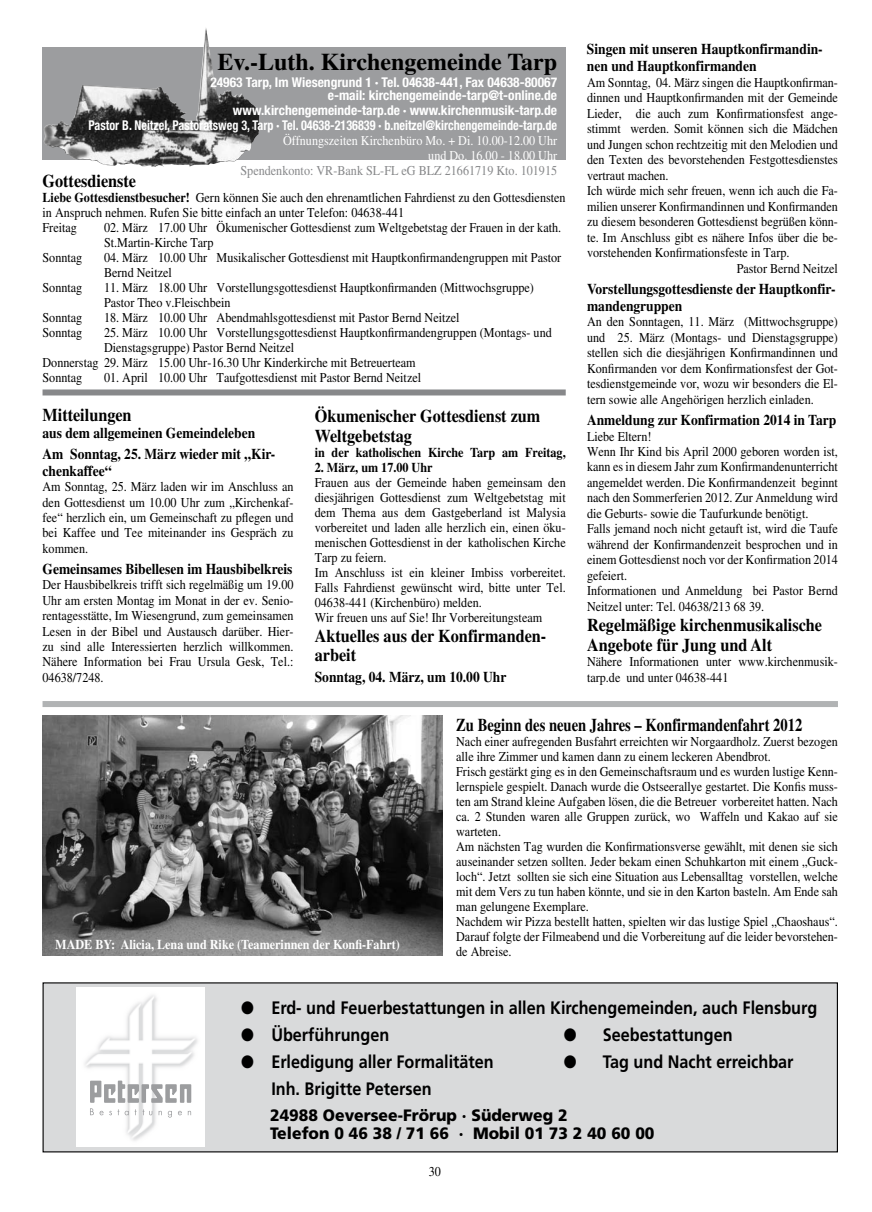
<style>
.page{position:relative;width:872px;height:1212px;background:#fff}
.page>*{position:absolute;margin:0;border:0;box-sizing:border-box;transform-origin:0 0}
.t1{font:700 24px "Times";color:#000}
.t2{font:700 18px "Frutiger";color:#000;scale:.9 1}
.t3{font:700 18px/19.5px "Times";color:#000;scale:.9 1}
.t4{font:700 18px "Times";color:#000;scale:.81 1}
.t5{font:900 16.5px/18px "Frutiger";color:#000;scale:.95 1}
.t6{font:700 15px/17px "Times";color:#000;scale:.9 1}
.t7{font:13.5px/15px "Times";color:#000;scale:.9 1}
.t8{font:700 condensed 13.5px/13.5px "Helvetica Neue";color:#fff;text-align:right}
.t9{font:13.5px/15px "Times";color:#fff;text-align:right;scale:.9 1}
.t10{font:700 13.5px "Times";color:#000;scale:.9 1}
.t11{font:700 13.5px "Times";color:#fff;scale:.9 1}
.t12{font:13.5px "Times";color:#87888a;scale:.9 1}
.s1{font-weight:700}
</style>
<div class="page">
<div style="left:43px;top:47px;width:523px;height:113px;background:#9c9d9f"></div>
<img style="left:44px;top:56px;width:159px;height:111px">
<div style="left:43px;top:389px;width:523px;height:6px;background:#87888a"></div>
<div style="left:43px;top:983px;width:794px;height:169px;background:#d9dadb"></div>
<img style="left:76px;top:987px;width:129px;height:160px">
<svg style="left:89px;top:1080px;width:103px;height:37px;background:#d9d9da"></svg>
<img style="left:43px;top:715px;width:399px;height:240px">
<div style="left:43px;top:701px;width:795px;height:6px;background:#b1b3b4"></div>
<h1 class="t1" style="left:217px;top:48px;width:341px">Ev.-Luth. Kirchengemeinde Tarp</h1>
<p class="t8" style="left:210px;top:75px;width:348px">24963 Tarp, Im Wiesengrund 1 · Tel. 04638-441, Fax 04638-80067 e-mail: kirchengemeinde-tarp@t-online.de</p>
<p class="t8" style="left:89px;top:103px;width:470px;line-height:15px">www.kirchengemeinde-tarp.de · www.kirchenmusik-tarp.de<br>Pastor B. Neitzel, Pastoratsweg 3, Tarp · Tel. 04638-2136839 · b.neitzel@kirchengemeinde-tarp.de</p>
<p class="t9" style="left:283px;top:133px;width:306px">Öffnungszeiten Kirchenbüro Mo. + Di. 10.00-12.00 Uhr und Do. 16.00 - 18.00 Uhr</p>
<p class="t12" style="left:240px;top:163px;width:353px">Spendenkonto: VR-Bank SL-FL eG BLZ 21661719 Kto. 101915</p>
<h2 class="t3" style="left:43px;top:171px;width:105px">Gottesdienste</h2>
<p class="t7" style="left:43px;top:189px;width:583px"><span class="s1">Liebe Gottesdienstbesucher!</span> Gern können Sie auch den ehrenamtlichen Fahrdienst zu den Gottesdiensten in Anspruch nehmen. Rufen Sie bitte einfach an unter Telefon: 04638-441<br>Freitag</p>
<p class="t7" style="left:104px;top:219px;width:509px">02. März 17.00 Uhr Ökumenischer Gottesdienst zum Weltgebetstag der Frauen in der kath.<br>St.Martin-Kirche Tarp</p>
<p class="t7" style="left:43px;top:249px;width:46px">Sonntag</p>
<p class="t7" style="left:104px;top:249px;width:509px">04. März 10.00 Uhr Musikalischer Gottesdienst mit Hauptkonfirmandengruppen mit Pastor<br>Bernd Neitzel</p>
<p class="t7" style="left:43px;top:279px;width:46px">Sonntag</p>
<p class="t7" style="left:104px;top:279px;width:479px">11. März 18.00 Uhr Vorstellungsgottesdienst Hauptkonfirmanden (Mittwochsgruppe)<br>Pastor Theo v.Fleischbein</p>
<p class="t7" style="left:43px;top:309px;width:46px">Sonntag</p>
<p class="t7" style="left:104px;top:309px;width:396px">18. März 10.00 Uhr Abendmahlsgottesdienst mit Pastor Bernd Neitzel</p>
<p class="t7" style="left:43px;top:324px;width:46px">Sonntag</p>
<p class="t7" style="left:104px;top:324px;width:499px">25. März 10.00 Uhr Vorstellungsgottesdienst Hauptkonfirmandengruppen (Montags- und</p>
<p class="t7" style="left:104px;top:339px;width:213px">Dienstagsgruppe) Pastor Bernd Neitzel</p>
<p class="t7" style="left:43px;top:354px;width:416px">Donnerstag 29. März 15.00 Uhr-16.30 Uhr Kinderkirche mit Betreuerteam</p>
<p class="t7" style="left:43px;top:369px;width:46px">Sonntag</p>
<p class="t7" style="left:104px;top:369px;width:354px">01. April 10.00 Uhr Taufgottesdienst mit Pastor Bernd Neitzel</p>
<h2 class="t3" style="left:43px;top:405px;width:100px">Mitteilungen</h2>
<p class="t6" style="left:43px;top:422px;width:260px;line-height:21.1px">aus dem allgemeinen Gemeindeleben<br>Am Sonntag, 25. März wieder mit „Kir-</p>
<p class="t6" style="left:43px;top:462px;width:78px">chenkaffee“</p>
<p class="t7" style="left:43px;top:479px;width:280px;line-height:15.5px;text-align:justify">Am Sonntag, 25. März laden wir im Anschluss an den Gottesdienst um 10.00 Uhr zum „Kirchenkaf&shy;fee“ herzlich ein, um Gemeinschaft zu pflegen und bei Kaffee und Tee miteinander ins Gespräch zu kommen.</p>
<p class="t6" style="left:43px;top:560px;width:279px">Gemeinsames Bibellesen im Hausbibelkreis</p>
<p class="t7" style="left:43px;top:577px;width:280px;line-height:15.5px;text-align:justify">Der Hausbibelkreis trifft sich regelmäßig um 19.00<br>Uhr am ersten Montag im Monat in der ev. Senio&shy;rentagesstätte, Im Wiesengrund, zum gemeinsamen Lesen in der Bibel und Austausch darüber. Hier&shy;zu sind alle Interessierten herzlich willkommen.<br>Nähere Information bei Frau Ursula Gesk, Tel.:<br>04638/7248.</p>
<h2 class="t3" style="left:315px;top:406px;width:252px">Ökumenischer Gottesdienst zum<br>Weltgebetstag</h2>
<p class="t10" style="left:315px;top:444px;width:280px">in der katholischen Kirche Tarp am Freitag,</p>
<p class="t10" style="left:315px;top:459px;width:132px">2. März, um 17.00 Uhr</p>
<p class="t7" style="left:315px;top:475px;width:280px">Frauen aus der Gemeinde haben gemeinsam den diesjährigen Gottesdienst zum Weltgebetstag mit dem Thema aus dem Gastgeberland ist Malysia vorbereitet und laden alle herzlich ein, einen öku&shy;menischen Gottesdienst in der katholischen Kirche Tarp zu feiern.<br>Im Anschluss ist ein kleiner Imbiss vorbereitet.<br>Falls Fahrdienst gewünscht wird, bitte unter Tel.<br>04638-441 (Kirchenbüro) melden.<br>Wir freuen uns auf Sie! Ihr Vorbereitungsteam</p>
<h2 class="t3" style="left:315px;top:625px;width:259px">Aktuelles aus der Konfirmanden&shy;arbeit</h2>
<p class="t6" style="left:315px;top:668px;width:214px">Sonntag, 04. März, um 10.00 Uhr</p>
<p class="t6" style="left:587px;top:40px;width:263px">Singen mit unseren Hauptkonfirmandin&shy;nen und Hauptkonfirmanden</p>
<p class="t7" style="left:587px;top:75px;width:280px">Am Sonntag, 04. März singen die Hauptkonfirman-</p>
<p class="t7" style="left:587px;top:90px;width:280px">dinnen und Hauptkonfirmanden mit der Gemeinde</p>
<p class="t7" style="left:587px;top:106px;width:280px">Lieder, die auch zum Konfirmationsfest ange-</p>
<p class="t7" style="left:587px;top:121px;width:280px">stimmt werden. Somit können sich die Mädchen</p>
<p class="t7" style="left:587px;top:137px;width:280px">und Jungen schon rechtzeitig mit den Melodien und</p>
<p class="t7" style="left:587px;top:152px;width:280px">den Texten des bevorstehenden Festgottesdienstes</p>
<p class="t7" style="left:587px;top:168px;width:92px">vertraut machen.</p>
<p class="t7" style="left:587px;top:183px;width:280px">Ich würde mich sehr freuen, wenn ich auch die Fa-</p>
<p class="t7" style="left:587px;top:199px;width:280px">milien unserer Konfirmandinnen und Konfirmanden</p>
<p class="t7" style="left:587px;top:214px;width:280px">zu diesem besonderen Gottesdienst begrüßen könn-</p>
<p class="t7" style="left:587px;top:229px;width:280px">te. Im Anschluss gibt es nähere Infos über die be-</p>
<p class="t7" style="left:587px;top:245px;width:226px">vorstehenden Konfirmationsfeste in Tarp.</p>
<p class="t7" style="left:736px;top:260px;width:114px">Pastor Bernd Neitzel</p>
<p class="t6" style="left:587px;top:280px;width:278px">Vorstellungsgottesdienste der Hauptkonfir&shy;mandengruppen</p>
<p class="t7" style="left:587px;top:314px;width:280px;line-height:15.5px;text-align:justify">An den Sonntagen, 11. März (Mittwochsgruppe) und 25. März (Montags- und Dienstagsgruppe) stellen sich die diesjährigen Konfirmandinnen und Konfirmanden vor dem Konfirmationsfest der Got&shy;tesdienstgemeinde vor, wozu wir besonders die El&shy;tern sowie alle Angehörigen herzlich einladen.</p>
<p class="t6" style="left:587px;top:411px;width:278px">Anmeldung zur Konfirmation 2014 in Tarp</p>
<p class="t7" style="left:587px;top:428px;width:280px;line-height:15.5px">Liebe Eltern!<br>Wenn Ihr Kind bis April 2000 geboren worden ist, kann es in diesem Jahr zum Konfirmandenunterricht angemeldet werden. Die Konfirmandenzeit beginnt nach den Sommerferien 2012. Zur Anmeldung wird die Geburts- sowie die Taufurkunde benötigt.<br>Falls jemand noch nicht getauft ist, wird die Taufe während der Konfirmandenzeit besprochen und in einem Gottesdienst noch vor der Konfirmation 2014 gefeiert.<br>Informationen und Anmeldung bei Pastor Bernd Neitzel unter: Tel. 04638/213 68 39.</p>
<h2 class="t3" style="left:587px;top:614px;width:263px;line-height:20px">Regelmäßige kirchenmusikalische<br>Angebote für Jung und Alt</h2>
<p class="t7" style="left:587px;top:654px;width:280px;line-height:15.5px">Nähere Informationen unter www.kirchenmusik&shy;tarp.de und unter 04638-441</p>
<p class="t11" style="left:55px;top:937px;width:384px">MADE BY: Alicia, Lena und Rike (Teamerinnen der Konfi-Fahrt)</p>
<h2 class="t4" style="left:456px;top:714px;width:429px">Zu Beginn des neuen Jahres – Konfirmandenfahrt 2012</h2>
<p class="t7" style="left:456px;top:733px;width:426px">Nach einer aufregenden Busfahrt erreichten wir Norgaardholz. Zuerst bezogen alle ihre Zimmer und kamen dann zu einem leckeren Abendbrot.<br>Frisch gestärkt ging es in den Gemeinschaftsraum und es wurden lustige Kenn&shy;lernspiele gespielt. Danach wurde die Ostseerallye gestartet. Die Konfis muss&shy;ten am Strand kleine Aufgaben lösen, die die Betreuer vorbereitet hatten. Nach ca. 2 Stunden waren alle Gruppen zurück, wo Waffeln und Kakao auf sie warteten.<br>Am nächsten Tag wurden die Konfirmationsverse gewählt, mit denen sie sich auseinander setzen sollten. Jeder bekam einen Schuhkarton mit einem „Guck&shy;loch“. Jetzt sollten sie sich eine Situation aus Lebensalltag vorstellen, welche mit dem Vers zu tun haben könnte, und sie in den Karton basteln. Am Ende sah man gelungene Exemplare.<br>Nachdem wir Pizza bestellt hatten, spielten wir das lustige Spiel „Chaoshaus“.<br>Darauf folgte der Filmeabend und die Vorbereitung auf die leider bevorstehen&shy;de Abreise.</p>
<h2 class="t2" style="left:241px;top:997px;width:641px">● Erd- und Feuerbestattungen in allen Kirchengemeinden, auch Flensburg</h2>
<h2 class="t2" style="left:241px;top:1024px;width:166px">● Überführungen</h2>
<h2 class="t2" style="left:564px;top:1024px;width:189px">● Seebestattungen</h2>
<h2 class="t2" style="left:241px;top:1051px;width:282px">● Erledigung aller Formalitäten</h2>
<h2 class="t2" style="left:564px;top:1051px;width:257px">● Tag und Nacht erreichbar</h2>
<h2 class="t2" style="left:241px;top:1078px;width:213px">I nh. Brigitte Petersen</h2>
<p class="t5" style="left:270px;top:1105px;width:406px">24988 Oeversee-Frörup · Süderweg 2<br>Telefon 0 46 38 / 71 66 · Mobil 01 73 2 40 60 00</p>
<p class="t7" style="left:429px;top:1164px;width:15px">30</p>
</div>
